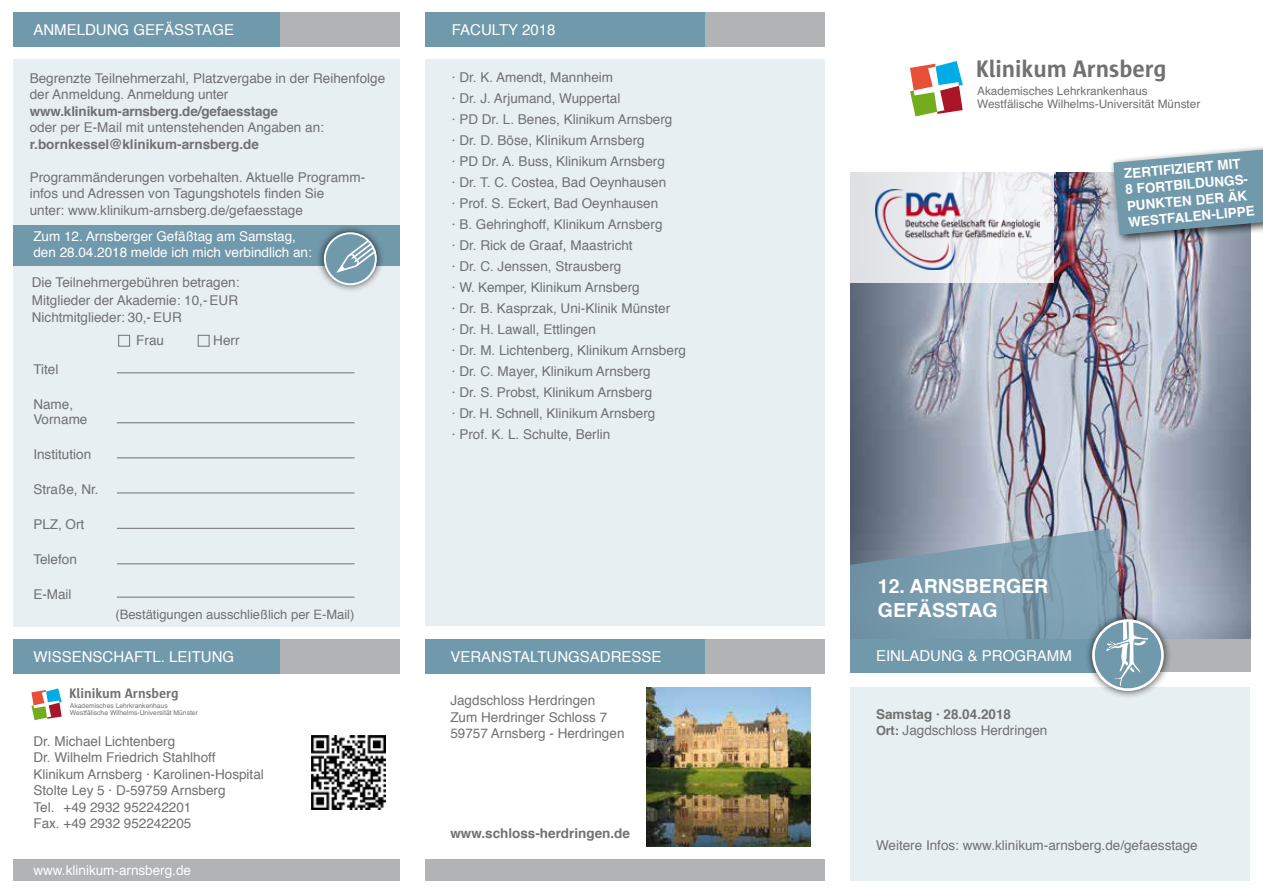
<style>
.page{position:relative;width:1263px;height:893px;background:#fff}
.page>*{position:absolute;margin:0;border:0;box-sizing:border-box;transform-origin:0 0}
.t1{font:700 24.45px "Sun";color:#707172}
.t2{font:700 19.5px/24px "Helvetica";color:#fff}
.t3{font:15px "Helvetica";color:#fff}
.t4{font:700 14.1px "Sun";color:#707172}
.t5{font:13.5px/21px "Helvetica";color:#707172}
.t6{font:13.5px/16.5px "Helvetica";color:#fff}
.t7{font:700 13.5px "Helvetica";color:#707172}
.t8{font:700 13.5px/16.2px "Helvetica";color:#fff}
.t9{font:12.9px "Helvetica";color:#707172}
.t10{font:11.85px "Helvetica";color:#707172}
.t11{font:11.7px "Helvetica";color:#707172}
.t12{font:6.75px/7.4px "Helvetica";color:#707172}
.s1{font-weight:700}
.s2{font-weight:700;font-size:12.75px}
</style>
<div class="page">
<img style="left:850px;top:172px;width:400px;height:467px">
<svg style="left:850px;top:172px;width:204px;height:110px;fill:#e6e7eb"></svg>
<img style="left:876px;top:190px;width:163px;height:80px">
<div style="left:13px;top:13px;width:268px;height:34px;background:#7199ac"></div>
<div style="left:281px;top:13px;width:119px;height:34px;background:#b1b3b4"></div>
<div style="left:850px;top:687px;width:400px;height:193px;background:#e8eff3"></div>
<img style="left:312px;top:735px;width:73px;height:74px">
<div style="left:13px;top:60px;width:387px;height:567px;background:#e8eff3"></div>
<div style="left:13px;top:225px;width:387px;height:40px;background:#7199ac"></div>
<div style="left:1131px;top:639px;width:119px;height:33px;background:#b1b3b4"></div>
<div style="left:425px;top:639px;width:281px;height:34px;background:#7199ac"></div>
<div style="left:706px;top:639px;width:119px;height:34px;background:#b1b3b4"></div>
<div style="left:425px;top:859px;width:400px;height:21px;background:#b1b3b4"></div>
<div style="left:13px;top:639px;width:268px;height:34px;background:#7199ac"></div>
<div style="left:281px;top:639px;width:119px;height:34px;background:#b1b3b4"></div>
<div style="left:13px;top:859px;width:387px;height:21px;background:#b1b3b4"></div>
<div style="left:425px;top:60px;width:400px;height:566px;background:#e8eff3"></div>
<div style="left:425px;top:13px;width:281px;height:34px;background:#7199ac"></div>
<div style="left:706px;top:13px;width:119px;height:34px;background:#b1b3b4"></div>
<div style="left:316px;top:225px;width:69px;height:68px;background:#000;opacity:.75"></div>
<div style="left:325px;top:233px;width:51px;height:51px;background:#7199ac;border-radius:50%"></div>
<div style="left:324px;top:232px;width:53px;height:53px;border:2px solid #fff;border-radius:50%"></div>
<div style="left:1084px;top:611px;width:88px;height:88px;background:#000;opacity:.75"></div>
<div style="left:1093px;top:620px;width:69px;height:70px;background:#7199ac;border-radius:50%"></div>
<svg style="left:850px;top:528px;width:299px;height:159px;background:#89a4b4"></svg>
<div style="left:1092px;top:619px;width:72px;height:72px;border:3px solid #fff;border-radius:50%"></div>
<img style="left:646px;top:687px;width:165px;height:159px">
<hr style="left:117px;top:372px;width:237px;height:1px;background:#707172">
<hr style="left:117px;top:422px;width:237px;height:1px;background:#707172">
<hr style="left:117px;top:458px;width:237px;height:1px;background:#707172">
<hr style="left:117px;top:493px;width:237px;height:1px;background:#707172">
<hr style="left:117px;top:528px;width:237px;height:1px;background:#707172">
<hr style="left:117px;top:597px;width:237px;height:1px;background:#707172">
<hr style="left:117px;top:563px;width:237px;height:1px;background:#707172">
<div style="left:118px;top:335px;width:12px;height:12px;border:1px solid #707172"></div>
<div style="left:198px;top:335px;width:11px;height:12px;border:1px solid #707172"></div>
<div style="left:1109px;top:138px;width:154px;height:108px;background:#000;opacity:.75"></div>
<svg style="left:1113px;top:150px;width:150px;height:85px;background:#7c9eae"></svg>
<svg style="left:910px;top:61px;width:53px;height:55px"></svg>
<svg style="left:31px;top:688px;width:31px;height:32px"></svg>
<svg style="left:336px;top:225px;width:64px;height:48px"></svg>
<p class="t3" style="left:33px;top:19px;width:202px">ANMELDUNG GEFÄSSTAGE</p>
<p class="t5" style="left:30px;top:70px;width:357px;line-height:16.5px">Begrenzte Teilnehmerzahl, Platzvergabe in der Reihenfolge der Anmeldung. Anmeldung unter</p>
<p class="t7" style="left:30px;top:100px;width:250px">www.klinikum-arnsberg.de/gefaesstage</p>
<p class="t5" style="left:30px;top:117px;width:296px">oder per E-Mail mit untenstehenden Angaben an:</p>
<p class="t7" style="left:30px;top:133px;width:231px">r.bornkessel@klinikum-arnsberg.de</p>
<p class="t5" style="left:30px;top:169px;width:337px;line-height:16.5px">Programmänderungen vorbehalten. Aktuelle Programm&shy;infos und Adressen von Tagungshotels finden Sie<br>unter: www.klinikum-arnsberg.de/gefaesstage</p>
<p class="t6" style="left:33px;top:228px;width:280px">Zum 12. Arnsberger Gefäßtag am Samstag, den 28.04.2018 melde ich mich verbindlich an:</p>
<p class="t5" style="left:32px;top:274px;width:209px;line-height:17.5px;text-align:justify">Die Teilnehmergebühren betragen:<br>Mitglieder der Akademie: 10,- EUR Nichtmitglieder: 30,- EUR</p>
<p class="t5" style="left:33px;top:359px;width:27px">Titel</p>
<p class="t5" style="left:33px;top:397px;width:56px;line-height:15px">Name,<br>Vorname</p>
<p class="t5" style="left:33px;top:444px;width:59px">Institution</p>
<p class="t5" style="left:33px;top:479px;width:67px">Straße, Nr.</p>
<p class="t5" style="left:33px;top:514px;width:53px">PLZ, Ort</p>
<p class="t5" style="left:33px;top:549px;width:45px">Telefon</p>
<p class="t5" style="left:33px;top:584px;width:40px">E-Mail</p>
<p class="t5" style="left:136px;top:330px;width:29px">Frau</p>
<p class="t5" style="left:213px;top:330px;width:28px">Herr</p>
<p class="t9" style="left:115px;top:605px;width:241px">(Bestätigungen ausschließlich per E-Mail)</p>
<p class="t3" style="left:33px;top:645px;width:202px">WISSENSCHAFTL. LEITUNG</p>
<p class="t4" style="left:69px;top:685px;width:111px">Klinikum Arnsberg</p>
<p class="t12" style="left:70px;top:702px;width:129px">Akademisches Lehrkrankenhaus<br>Westfälische Wilhelms-Universität Münster</p>
<p class="t5" style="left:33px;top:733px;width:232px;line-height:16.5px">Dr. Michael Lichtenberg<br>Dr. Wilhelm Friedrich Stahlhoff<br>Klinikum Arnsberg · Karolinen-Hospital<br>Stolte Ley 5 · D-59759 Arnsberg<br>Tel. +49 2932 952242201<br>Fax. +49 2932 952242205</p>
<p class="t6" style="left:33px;top:862px;width:159px">www.klinikum-arnsberg.de</p>
<p class="t3" style="left:452px;top:19px;width:105px">FACULTY 2018</p>
<p class="t5" style="left:452px;top:67px;width:236px">· Dr. K. Amendt, Mannheim<br>· Dr. J. Arjumand, Wuppertal<br>· PD Dr. L. Benes, Klinikum Arnsberg<br>· Dr. D. Böse, Klinikum Arnsberg<br>· PD Dr. A. Buss, Klinikum Arnsberg<br>· Dr. T. C. Costea, Bad Oeynhausen<br>· Prof. S. Eckert, Bad Oeynhausen<br>· B. Gehringhoff, Klinikum Arnsberg<br>· Dr. Rick de Graaf, Maastricht<br>· Dr. C. Jenssen, Strausberg<br>· W. Kemper, Klinikum Arnsberg<br>· Dr. B. Kasprzak, Uni-Klinik Münster<br>· Dr. H. Lawall, Ettlingen<br>· Dr. M. Lichtenberg, Klinikum Arnsberg · Dr. C. Mayer, Klinikum Arnsberg<br>· Dr. S. Probst, Klinikum Arnsberg<br>· Dr. H. Schnell, Klinikum Arnsberg<br>· Prof. K. L. Schulte, Berlin</p>
<p class="t3" style="left:450px;top:645px;width:213px">VERANSTALTUNGSADRESSE</p>
<p class="t5" style="left:450px;top:693px;width:176px;line-height:16.5px">Jagdschloss Herdringen<br>Zum Herdringer Schloss 7<br>59757 Arnsberg - Herdringen</p>
<p class="t7" style="left:450px;top:822px;width:181px">www.schloss-herdringen.de</p>
<h1 class="t1" style="left:976px;top:55px;width:192px">Klinikum Arnsberg</h1>
<p class="t11" style="left:977px;top:82px;width:172px">Akademisches Lehrkrankenhaus</p>
<p class="t10" style="left:977px;top:95px;width:225px">Westfälische Wilhelms-Universität Münster</p>
<p class="t8" style="left:1123px;top:166px;width:128px;rotate:-5deg">ZERTIFIZIERT MIT<br>8 FORTBILDUNGS-<br>PUNKTEN DER ÄK<br>WESTFALEN-LIPPE</p>
<h2 class="t2" style="left:878px;top:574px;width:172px">12. ARNSBERGER<br>GEFÄSSTAG</h2>
<p class="t3" style="left:876px;top:644px;width:197px">EINLADUNG &amp; PROGRAMM</p>
<p class="t5" style="left:876px;top:706px;width:173px;line-height:16.5px"><span class="s1">Samstag · 28.04.2018<br></span><span class="s2">Ort:</span> Jagdschloss Herdringen</p>
<p class="t5" style="left:876px;top:835px;width:323px">Weitere Infos: www.klinikum-arnsberg.de/gefaesstage</p>
</div>
